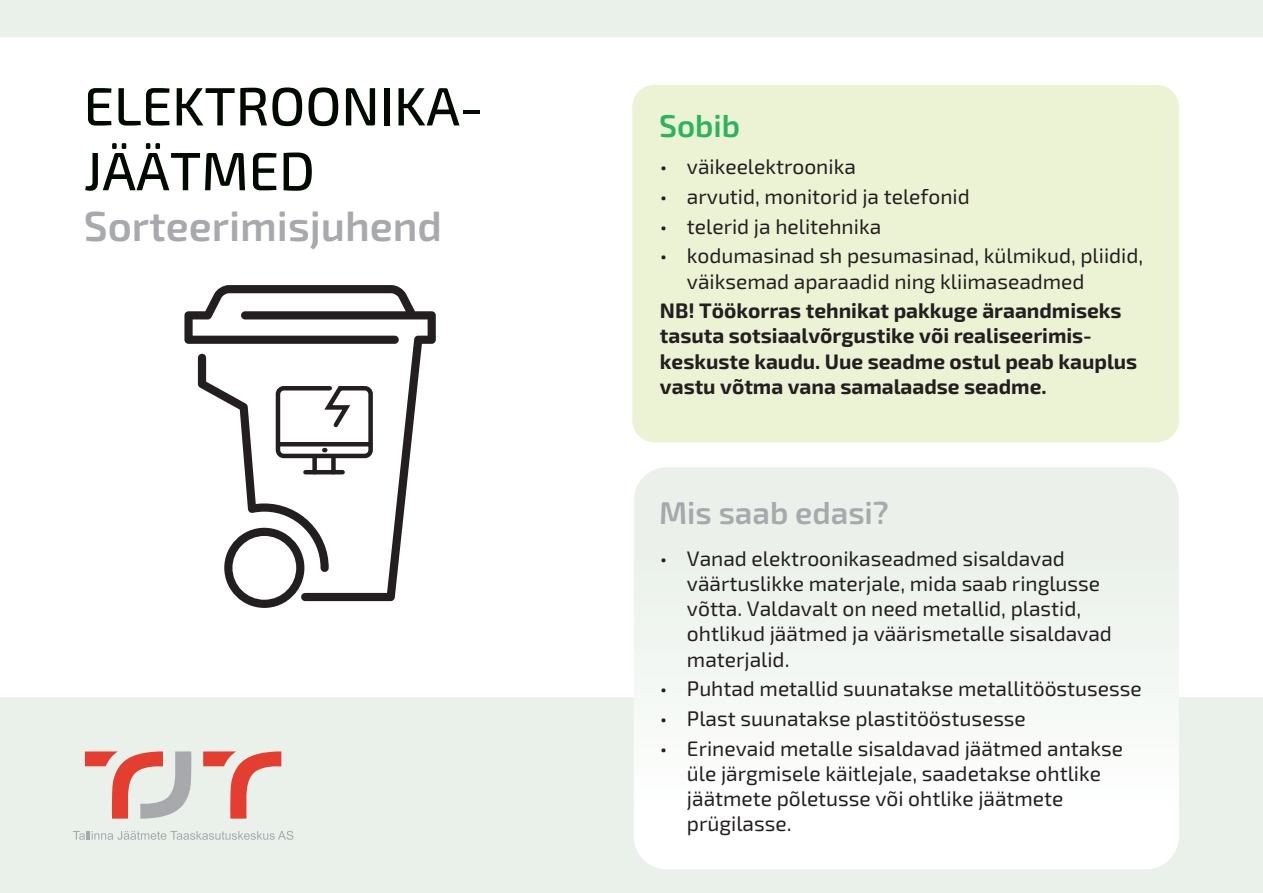
<style>
.page{position:relative;width:1263px;height:893px;background:#fff}
.page>*{position:absolute;margin:0;border:0;box-sizing:border-box;transform-origin:0 0}
.t1{font:500 54px/64.8px "Exo 2";color:#000a00}
.t2{font:600 42px "Exo 2";color:#a8a9ad}
.t3{font:600 31.5px "Exo 2";color:#a8a9ad}
.t4{font:600 31.5px "Exo 2";color:#2cb45d}
.t5{font:21px/25.2px "Exo 2";color:#231f20}
.t6{font:700 21px/25.2px "Exo 2";color:#231f20}
</style>
<div class="page">
<div style="left:0;top:697px;width:1263px;height:196px;background:#eaf1ea"></div>
<svg style="left:85px;top:751px;width:106px;height:68px"></svg>
<svg style="left:203px;top:751px;width:78px;height:68px"></svg>
<svg style="left:73px;top:831px;width:220px;height:9px"></svg>
<div style="left:632px;top:85px;width:547px;height:357px;background:#ecf3d4"></div>
<svg style="left:184px;top:285px;width:252px;height:316px"></svg>
<svg style="left:198px;top:354px;width:177px;height:254px"></svg>
<div style="left:0;top:0;width:1263px;height:37px;background:#eaf1ea"></div>
<svg style="left:634px;top:467px;width:545px;height:402px"></svg>
<h1 class="t1" style="left:84px;top:75px;width:401px">ELEKTROONIKA-<br>JÄÄTMED</h1>
<h2 class="t2" style="left:84px;top:201px;width:360px">Sorteerimisjuhend</h2>
<h3 class="t4" style="left:659px;top:108px;width:82px">Sobib</h3>
<p class="t5" style="left:660px;top:155px;width:197px">• väikeelektroonika</p>
<p class="t5" style="left:660px;top:184px;width:311px">• arvutid, monitorid ja telefonid</p>
<p class="t5" style="left:660px;top:214px;width:223px">• telerid ja helitehnika</p>
<p class="t5" style="left:687px;top:244px;width:458px;text-indent:-27px">• kodumasinad sh pesumasinad, külmikud, pliidid, väiksemad aparaadid ning kliimaseadmed</p>
<p class="t6" style="left:660px;top:299px;width:479px">NB! Töökorras tehnikat pakkuge äraandmiseks tasuta sotsiaalvõrgustike või realiseerimis&shy;keskuste kaudu. Uue seadme ostul peab kauplus vastu võtma vana samalaadse seadme.</p>
<h3 class="t3" style="left:659px;top:495px;width:231px">Mis saab edasi?</h3>
<p class="t5" style="left:687px;top:546px;width:426px;text-indent:-27px">• Vanad elektroonikaseadmed sisaldavad väärtuslikke materjale, mida saab ringlusse võtta. Valdavalt on need metallid, plastid, ohtlikud jäätmed ja väärismetalle sisaldavad materjalid.</p>
<p class="t5" style="left:660px;top:677px;width:483px">• Puhtad metallid suunatakse metallitööstusesse</p>
<p class="t5" style="left:660px;top:706px;width:367px">• Plast suunatakse plastitööstusesse</p>
<p class="t5" style="left:687px;top:736px;width:438px;text-indent:-27px">• Erinevaid metalle sisaldavad jäätmed antakse üle järgmisele käitlejale, saadetakse ohtlike jäätmete põletusse või ohtlike jäätmete prügilasse.</p>
</div>
